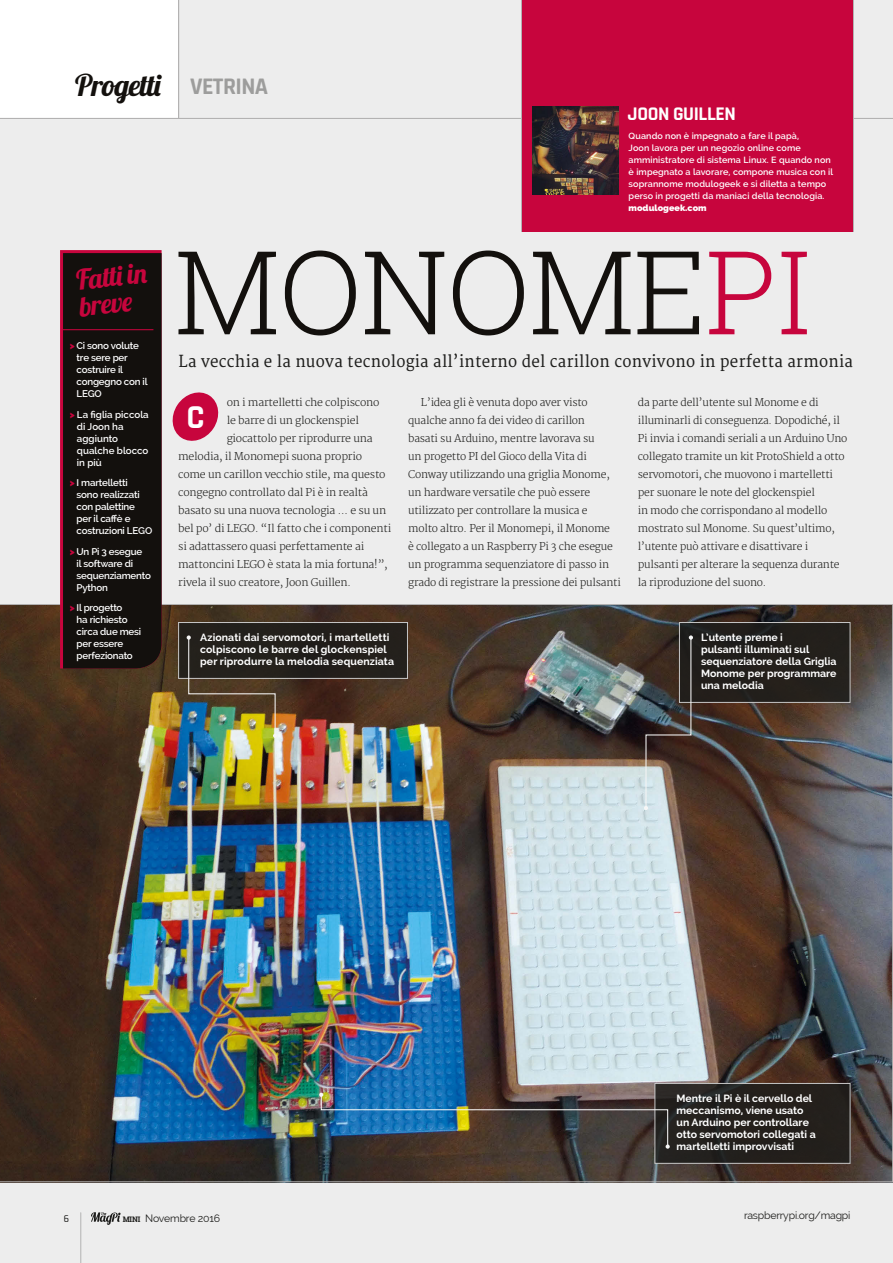
<style>
.page{position:relative;width:893px;height:1263px;background:#ededed}
.page>*{position:absolute;margin:0;border:0;box-sizing:border-box;transform-origin:0 0}
.t1{font:300 116.1px "Roboto Slab";letter-spacing:-.01em;color:#13100d}
.t2{font:700 33.75px "Rajdhani";color:#fff}
.t3{font:30px "Lobster 1.4";letter-spacing:-.025em;color:#13100d}
.t4{font:27.9px/27px "Lobster 1.4";color:#c7053d}
.t5{font:700 19.5px "Rajdhani";letter-spacing:-.02em;color:#fff}
.t6{font:16.2px "Merriweather";letter-spacing:.02em;color:#1d1d1b;scale:.94 1}
.t7{font:300 10.5px/18px "Merriweather";letter-spacing:-.02em;color:#1d1d1b}
.t8{font:700 10.5px/12px "Raleway";color:#fff}
.t9{font:10.5px "Raleway";letter-spacing:-.02em;color:#1d1d1b}
.t10{font:500 10.5px "Rajdhani";color:#1d1d1b}
.t11{font:600 9.75px/12px "Raleway";letter-spacing:-.02em;color:#fff}
.t12{font:600 9.75px/12px "Raleway";color:#fff}
.t13{font:600 9px/12px "Raleway";letter-spacing:.01em;color:#fff}
.t14{font:800 9px "Raleway";color:#fff}
.s1{font-family:"Rajdhani";font-weight:700;font-size:24px;color:#9d9d9c}
.s2{font-weight:800;color:#c7053d}
.s3{color:#c7053d}
.s4{font-family:"Roboto Slab";font-weight:700;font-size:7.65px}
</style>
<div class="page">
<div style="left:0;top:0;width:179px;height:119px;background:#fff"></div>
<hr style="left:80px;top:1213px;width:1px;height:50px;background:#b3b2b2">
<svg style="left:91px;top:1212px;width:30px;height:13px"></svg>
<img style="left:0;top:604px;width:893px;height:578px">
<hr style="left:0;top:118px;width:893px;height:1px;background:#b3b2b2">
<div style="left:522px;top:0;width:331px;height:231px;background:#c7053d"></div>
<img style="left:532px;top:106px;width:87px;height:89px">
<hr style="left:178px;top:0;width:1px;height:118px;background:#b3b2b2">
<div style="left:60px;top:250px;width:102px;height:418px;background:#13100d"></div>
<hr style="left:62px;top:329px;width:91px;height:1px;background:#c7053d">
<div style="left:679px;top:622px;width:171px;height:80px;background:#1d1d1b"></div>
<div style="left:679px;top:622px;width:171px;height:81px;border:1px solid #c6c6c6"></div>
<svg style="left:172px;top:392px;width:47px;height:49px"></svg>
<div style="left:179px;top:622px;width:228px;height:56px;background:#1d1d1b"></div>
<div style="left:178px;top:622px;width:230px;height:57px;border:1px solid #c6c6c6"></div>
<svg style="left:644px;top:635px;width:49px;height:175px;background:#554c48"></svg>
<div style="left:655px;top:1083px;width:195px;height:80px;background:#24201c"></div>
<div style="left:654px;top:1083px;width:196px;height:81px;border:1px solid #c6c6c6"></div>
<img style="left:319px;top:1093px;width:351px;height:56px">
<img style="left:187px;top:635px;width:90px;height:103px">
<h3 class="t3" style="left:75px;top:66px;width:194px">Progetti <span class="s1">VETRINA</span></h3>
<h3 class="t5" style="left:628px;top:102px;width:110px">JOON GUILLEN</h3>
<p class="t13" style="left:629px;top:130px;width:206px">Quando non è impegnato a fare il papà,<br>Joon lavora per un negozio online come amministratore di sistema Linux. E quando non è impegnato a lavorare, compone musica con il soprannome modulogeek e si diletta a tempo perso in progetti da maniaci della tecnologia.</p>
<p class="t14" style="left:629px;top:203px;width:80px">modulogeek.com</p>
<h3 class="t4" style="left:75px;top:266px;width:72px;rotate:-6deg">Fatti in breve</h3>
<p class="t11" style="left:77px;top:340px;width:73px;text-indent:-7px"><span class="s2">&gt;</span> Ci sono volute tre sere per costruire il congegno con il<br>LEGO</p>
<p class="t12" style="left:77px;top:408px;width:73px;text-indent:-7px"><span class="s2">&gt;</span> La figlia piccola di Joon ha aggiunto qualche blocco in più</p>
<p class="t11" style="left:77px;top:477px;width:77px;text-indent:-7px"><span class="s2">&gt;</span> I martelletti<br>sono realizzati con palettine per il caffè e costruzioni LEGO</p>
<p class="t11" style="left:77px;top:545px;width:76px;text-indent:-7px"><span class="s2">&gt;</span> Un Pi 3 esegue<br>il software di sequenziamento<br>Python</p>
<p class="t11" style="left:77px;top:602px;width:66px;text-indent:-7px"><span class="s2">&gt;</span> Il progetto<br>ha richiesto circa due mesi per essere perfezionato</p>
<h1 class="t1" style="left:174px;top:213px;width:639px">MONOME<span class="s3">PI</span></h1>
<h3 class="t6" style="left:179px;top:352px;width:719px">La vecchia e la nuova tecnologia all’interno del carillon convivono in perfetta armonia</h3>
<p class="t7" style="left:227px;top:394px;width:154px">on i martelletti che colpiscono</p>
<p class="t7" style="left:227px;top:412px;width:134px">le barre di un glockenspiel</p>
<p class="t7" style="left:227px;top:430px;width:147px">giocattolo per riprodurre una</p>
<p class="t7" style="left:178px;top:448px;width:185px">melodia, il Monomepi suona proprio</p>
<p class="t7" style="left:178px;top:466px;width:209px">come un carillon vecchio stile, ma questo</p>
<p class="t7" style="left:178px;top:484px;width:191px">congegno controllato dal Pi è in realtà</p>
<p class="t7" style="left:178px;top:502px;width:209px">basato su una nuova tecnologia ... e su un</p>
<p class="t7" style="left:178px;top:520px;width:214px">bel po’ di LEGO. “Il fatto che i componenti</p>
<p class="t7" style="left:178px;top:538px;width:187px">si adattassero quasi perfettamente ai</p>
<p class="t7" style="left:178px;top:556px;width:211px">mattoncini LEGO è stata la mia fortuna!”,</p>
<p class="t7" style="left:178px;top:574px;width:174px">rivela il suo creatore, Joon Guillen.</p>
<h2 class="t2" style="left:186px;top:396px;width:20px">C</h2>
<p class="t7" style="left:408px;top:394px;width:214px;text-indent:13px">L’idea gli è venuta dopo aver visto qualche anno fa dei video di carillon<br>basati su Arduino, mentre lavorava su<br>un progetto PI del Gioco della Vita di Conway utilizzando una griglia Monome, un hardware versatile che può essere utilizzato per controllare la musica e<br>molto altro. Per il Monomepi, il Monome<br>è collegato a un Raspberry Pi 3 che esegue un programma sequenziatore di passo in grado di registrare la pressione dei pulsanti</p>
<p class="t7" style="left:638px;top:394px;width:211px">da parte dell’utente sul Monome e di illuminarli di conseguenza. Dopodiché, il Pi invia i comandi seriali a un Arduino Uno collegato tramite un kit ProtoShield a otto servomotori, che muovono i martelletti per suonare le note del glockenspiel<br>in modo che corrispondano al modello mostrato sul Monome. Su quest’ultimo, l’utente può attivare e disattivare i pulsanti per alterare la sequenza durante la riproduzione del suono.</p>
<p class="t8" style="left:200px;top:632px;width:195px">Azionati dai servomotori, i martelletti colpiscono le barre del glockenspiel per riprodurre la melodia sequenziata</p>
<p class="t8" style="left:701px;top:632px;width:137px">L’utente preme i<br>pulsanti illuminati sul sequenziatore della Griglia<br>Monome per programmare una melodia</p>
<p class="t8" style="left:676px;top:1092px;width:141px">Mentre il Pi è il cervello del meccanismo, viene usato un Arduino per controllare otto servomotori collegati a martelletti improvvisati</p>
<p class="t10" style="left:64px;top:1212px;width:7px">6</p>
<p class="t9" style="left:123px;top:1212px;width:99px"><span class="s4">MINI</span> Novembre 2016</p>
<p class="t9" style="left:744px;top:1210px;width:108px">raspberrypi.org/magpi</p>
</div>
